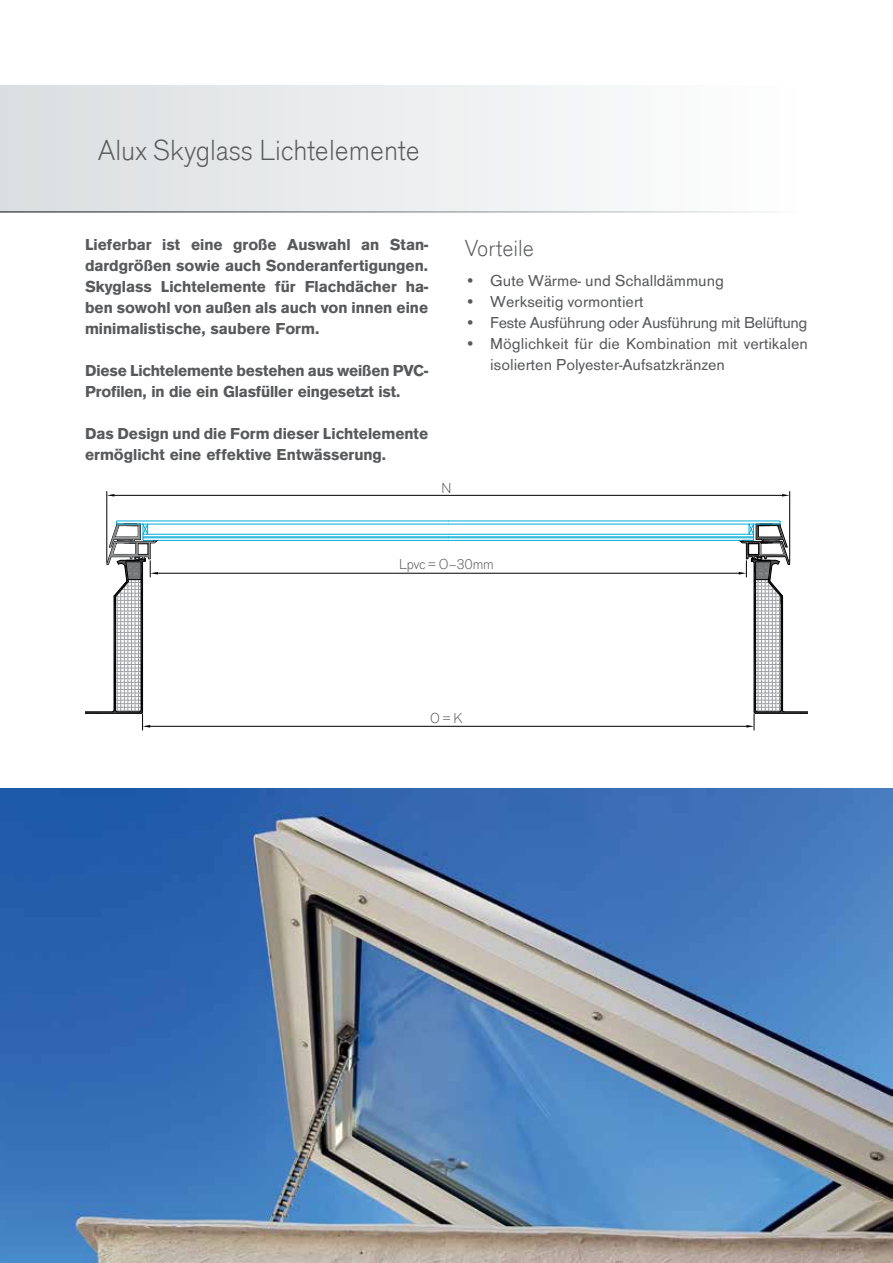
<style>
.page{position:relative;width:893px;height:1263px;background:#fff}
.page>*{position:absolute;margin:0;border:0;box-sizing:border-box;transform-origin:0 0}
.t1{font:30px "Accius T Ligh";color:#58595b}
.t2{font:24px "Accius T Ligh";color:#58595b}
.t3{font:700 16.5px/21px "Accius TEE";color:#58595b}
.t4{font:16.5px/21px "Accius TEE";color:#58595b}
.t5{font:16.5px "Accius TEE";letter-spacing:-.02em;color:#58595b}
.t6{font:15px "Accius TEE Ligh";letter-spacing:-.02em;color:#58595b}
</style>
<div class="page">
<div style="left:0;top:85px;width:808px;height:128px;background:linear-gradient(to right,#dbdee0,#fff)"></div>
<hr style="left:0;top:211px;width:808px;height:2px;background:#58595b">
<svg style="left:85px;top:520px;width:723px;height:210px"></svg>
<hr style="left:107px;top:491px;width:1px;height:71px;background:#000">
<hr style="left:789px;top:491px;width:1px;height:71px;background:#000">
<hr style="left:114px;top:495px;width:668px;height:1px;background:#000">
<svg style="left:107px;top:494px;width:7px;height:2px"></svg>
<svg style="left:782px;top:494px;width:8px;height:2px"></svg>
<img style="left:0;top:789px;width:893px;height:474px">
<h1 class="t1" style="left:98px;top:133px;width:323px">Alux Skyglass Lichtelemente</h1>
<p class="t3" style="left:85px;top:234px;width:345px;text-align:justify">Lieferbar ist eine große Auswahl an Stan&shy;dardgrößen sowie auch Sonderanfertigungen.<br>Skyglass Lichtelemente für Flachdächer ha&shy;ben sowohl von außen als auch von innen eine minimalistische, saubere Form.</p>
<p class="t3" style="left:85px;top:360px;width:345px">Diese Lichtelemente bestehen aus weißen PVC-<br>Profilen, in die ein Glasfüller eingesetzt ist.</p>
<p class="t3" style="left:85px;top:423px;width:345px">Das Design und die Form dieser Lichtelemente ermöglicht eine effektive Entwässerung.</p>
<p class="t6" style="left:441px;top:480px;width:11px">N</p>
<h2 class="t2" style="left:465px;top:235px;width:71px">Vorteile</h2>
<p class="t4" style="left:465px;top:270px;width:261px">• Gute Wärme- und Schalldämmung</p>
<p class="t4" style="left:465px;top:291px;width:180px">• Werkseitig vormontiert</p>
<p class="t5" style="left:465px;top:313px;width:344px">• Feste Ausführung oder Ausführung mit Belüftung</p>
<p class="t4" style="left:490px;top:333px;width:319px;text-indent:-25px">• Möglichkeit für die Kombination mit vertikalen isolierten Polyester-Aufsatzkränzen</p>
<p class="t6" style="left:399px;top:556px;width:96px">Lpvc = O–30mm</p>
<p class="t6" style="left:430px;top:710px;width:34px">O = K</p>
</div>
